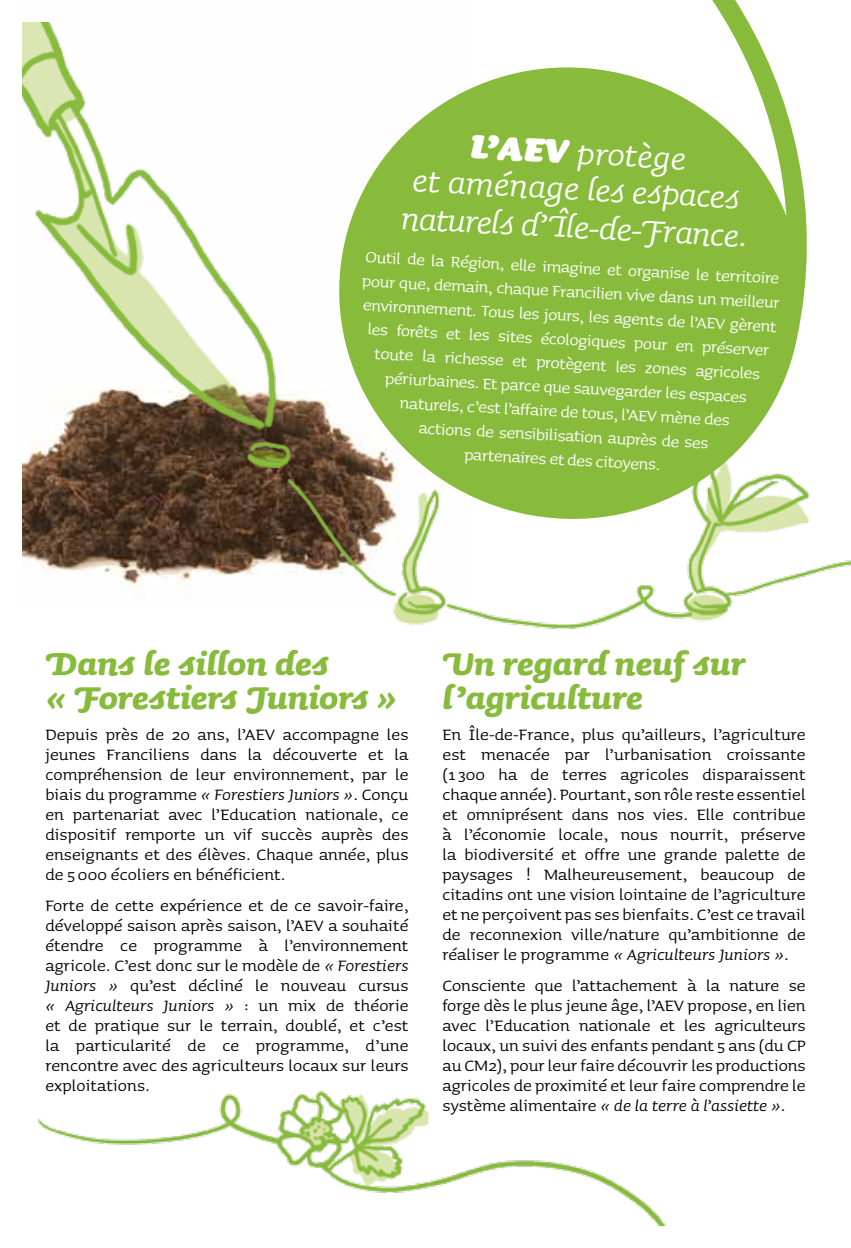
<style>
.page{position:relative;width:851px;height:1248px;background:#fff}
.page>*{position:absolute;margin:0;border:0;box-sizing:border-box;transform-origin:0 0}
.t1{font:40px/34px "Sauna Bold Italic Swash";color:#88bb3c}
.t2{font:40px/37px "Sauna Italic Swash";color:#fff;text-align:center}
.t3{font:20px/20px "Sauna";letter-spacing:.005em;color:#000;text-align:justify}
.t4{font:20px/24px "Sauna";color:#fff;text-align:center}
.s1{font-family:"Sauna";font-weight:900;font-style:italic}
.s2{font-style:italic}
</style>
<div class="page">
<img style="left:23px;top:23px;width:827px;height:1201px">
<svg style="left:227px;top:0;width:622px;height:541px;fill:#88bb3c"></svg>
<h1 class="t2" style="left:406px;top:125px;width:348px;rotate:3deg"><span class="s1">L’AEV</span> protège<br>et aménage lesespaces naturels d’Île-de-France.</h1>
<p class="t4" style="left:364px;top:245px;width:419px;rotate:3deg">Outil de la Région, elle imagine et organise le territoire pour que, demain, chaque Francilien vive dans un meilleur environnement. Tous les jours, les agents de l’AEV gèrent les forêts et les sites écologiques pour en préserver toute la richesse et protègent les zones agricoles périurbaines. Et parce que sauvegarder les espaces naturels, c’est l’affaire de tous, l’AEV mène des<br>actions de sensibilisation auprès de ses<br>partenaires et des citoyens.</p>
<h1 class="t1" style="left:45px;top:646px;width:353px">Dans le sillon des<br>« Forestiers Juniors »</h1>
<p class="t3" style="left:45px;top:724px;width:364px">Depuis près de 20 ans, l’AEV accompagne les jeunes Franciliens dans la découverte et la compréhension de leur environnement, par le biais du programme <span class="s2">« Forestiers Juniors »</span>. Conçu en partenariat avec l’Education nationale, ce dispositif remporte un vif succès auprès des enseignants et des élèves. Chaque année, plus de 5 000 écoliers en bénéficient.</p>
<p class="t3" style="left:45px;top:895px;width:364px">Forte de cette expérience et de ce savoir-faire, développé saison après saison, l’AEV a souhaité étendre ce programme à l’environnement agricole. C’est donc sur le modèle de <span class="s2">« Forestiers Juniors »</span> qu’est décliné le nouveau cursus <span class="s2">« Agriculteurs Juniors »</span> : un mix de théorie et de pratique sur le terrain, doublé, et c’est la particularité de ce programme, d’une rencontre avec des agriculteurs locaux sur leurs exploitations.</p>
<h1 class="t1" style="left:442px;top:646px;width:305px">Un regard neuf sur l’agriculture</h1>
<p class="t3" style="left:442px;top:724px;width:364px">En Île-de-France, plus qu’ailleurs, l’agriculture est menacée par l’urbanisation croissante (1300 ha de terres agricoles disparaissent chaque année). Pourtant, son rôle reste essentiel et omniprésent dans nos vies. Elle contribue à l’économie locale, nous nourrit, préserve la biodiversité et offre une grande palette de paysages ! Malheureusement, beaucoup de citadins ont une vision lointaine de l’agriculture et ne perçoivent pas ses bienfaits. C’est ce travail de reconnexion ville/nature qu’ambitionne de réaliser le programme <span class="s2">« Agriculteurs Juniors »</span>.</p>
<p class="t3" style="left:442px;top:975px;width:364px">Consciente que l’attachement à la nature se forge dès le plus jeune âge, l’AEV propose, en lien avec l’Education nationale et les agriculteurs locaux, un suivi des enfants pendant 5 ans (du CP au CM2), pour leur faire découvrir les productions agricoles de proximité et leur faire comprendre le système alimentaire <span class="s2">« de la terre à l’assiette »</span>.</p>
</div>
